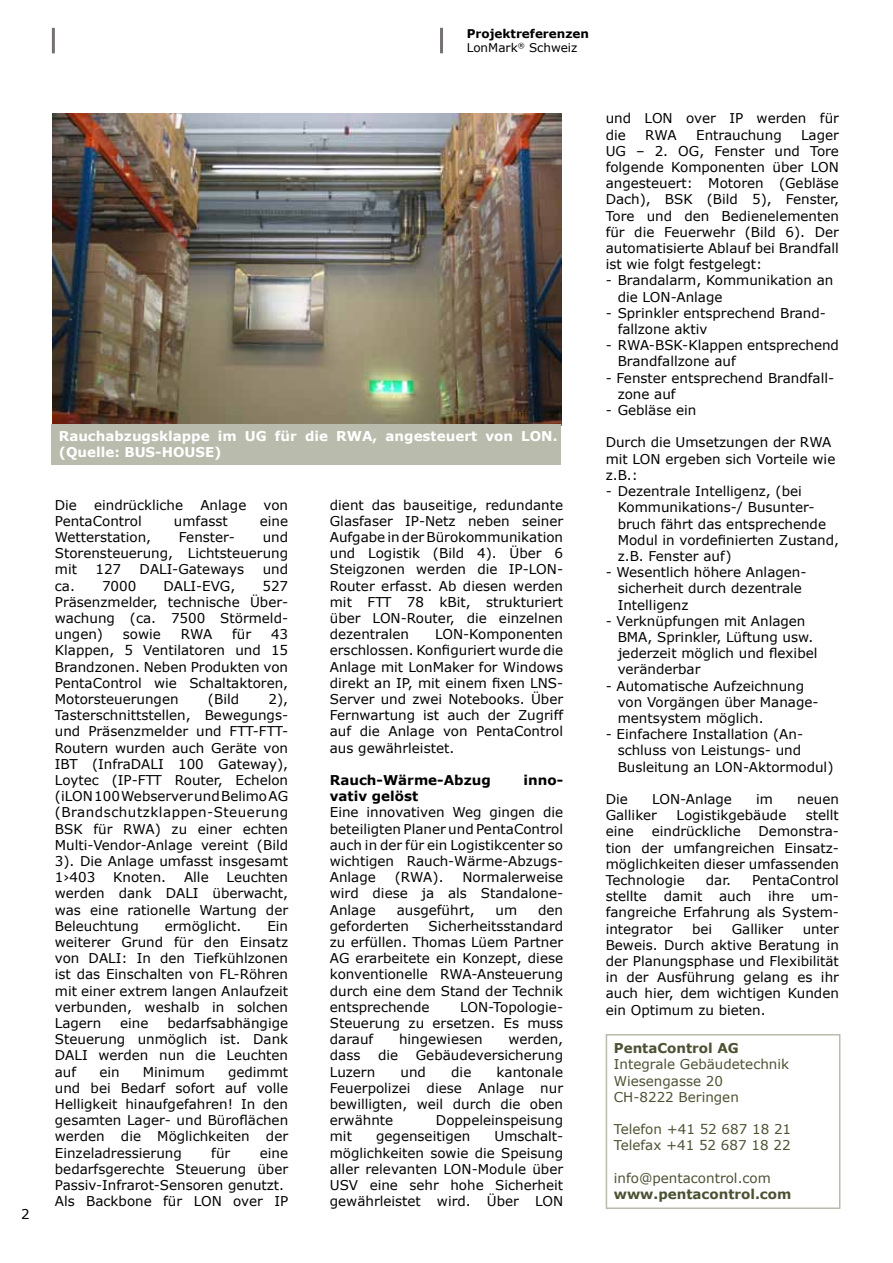
<style>
.page{position:relative;width:893px;height:1263px;background:#fff}
.page>*{position:absolute;margin:0;border:0;box-sizing:border-box;transform-origin:0 0}
.t1{font:13.5px/16.2px "Verdana";color:#000;text-align:justify}
.t2{font:13.5px/16.2px "Verdana";color:#4b5233}
.t3{font:700 13.5px/16.2px "Verdana";color:#fff}
.t4{font:700 13.5px "Verdana";color:#4b5233}
.t5{font:700 13.5px "Verdana";color:#000}
.t6{font:700 12px/14.4px "Verdana";color:#000}
.s1{font-weight:400}
</style>
<div class="page">
<hr style="left:52px;top:28px;width:3px;height:25px;background:#1b1310">
<hr style="left:440px;top:28px;width:3px;height:25px;background:#1b1310">
<div style="left:606px;top:1034px;width:234px;height:175px;border:2px solid #b9bbac"></div>
<img style="left:53px;top:113px;width:508px;height:311px">
<div style="left:52px;top:424px;width:509px;height:41px;background:#b9bbac"></div>
<p class="t1" style="left:21px;top:1206px;width:10px">2</p>
<p class="t6" style="left:467px;top:26px;width:124px">Projektreferenzen<br><span class="s1">LonMark</span><sup>®</sup> <span class="s1">Schweiz</span></p>
<p class="t3" style="left:59px;top:427px;width:500px">Rauchabzugsklappe im UG für die RWA, angesteuert von LON. (Quelle: BUS-HOUSE)</p>
<p class="t1" style="left:55px;top:496px;width:24px">Die</p>
<p class="t1" style="left:94px;top:496px;width:91px">eindrückliche</p>
<p class="t1" style="left:200px;top:496px;width:48px">Anlage</p>
<p class="t1" style="left:264px;top:496px;width:26px">von</p>
<p class="t1" style="left:55px;top:512px;width:88px">PentaControl</p>
<p class="t1" style="left:174px;top:512px;width:55px">umfasst</p>
<p class="t1" style="left:260px;top:512px;width:30px">eine</p>
<p class="t1" style="left:55px;top:528px;width:98px">Wetterstation,</p>
<p class="t1" style="left:179px;top:528px;width:58px">Fenster-</p>
<p class="t1" style="left:55px;top:528px;width:235px;text-indent:208px">und Storensteuerung, Lichtsteuerung mit</p>
<p class="t1" style="left:95px;top:561px;width:27px">127</p>
<p class="t1" style="left:140px;top:561px;width:106px">DALI-Gateways</p>
<p class="t1" style="left:263px;top:561px;width:27px">und</p>
<p class="t1" style="left:55px;top:577px;width:83px">ca. 7000</p>
<p class="t1" style="left:163px;top:577px;width:73px">DALI-EVG,</p>
<p class="t1" style="left:55px;top:577px;width:235px;text-indent:208px">527<br>Präsenzmelder, technische Über&shy;wachung (ca. 7500 Störmeld&shy;ungen)</p>
<p class="t1" style="left:123px;top:626px;width:40px">sowie</p>
<p class="t1" style="left:181px;top:626px;width:33px">RWA</p>
<p class="t1" style="left:232px;top:626px;width:21px">für</p>
<p class="t1" style="left:55px;top:626px;width:235px;text-indent:216px">43<br>Klappen, 5 Ventilatoren und 15<br>Brandzonen. Neben Produkten von PentaControl wie Schaltaktoren, Motorsteuerungen</p>
<p class="t1" style="left:55px;top:690px;width:235px;text-indent:214px">2), Tasterschnittstellen, Bewegungs&shy;und Präsenzmelder und FTT-FTT-Routern wurden auch Geräte von IBT (InfraDALI 100 Gateway), Loytec (IP-FTT Router, Echelon (iLON 100 Webserver und Belimo AG (Brandschutzklappen-Steuerung BSK für RWA) zu einer echten Multi-Vendor-Anlage vereint (Bild 3). Die Anlage umfasst insgesamt 1›403</p>
<p class="t1" style="left:208px;top:690px;width:33px">(Bild</p>
<p class="t1" style="left:55px;top:869px;width:235px;text-indent:172px">Leuchten werden dank DALI überwacht, was eine rationelle Wartung der Beleuchtung</p>
<p class="t1" style="left:113px;top:869px;width:54px">Knoten.</p>
<p class="t1" style="left:184px;top:869px;width:26px">Alle</p>
<p class="t1" style="left:165px;top:917px;width:78px">ermöglicht.</p>
<p class="t1" style="left:55px;top:917px;width:235px;text-indent:213px">Ein weiterer Grund für den Einsatz von DALI: In den Tiefkühlzonen ist das Einschalten von FL-Röhren mit einer extrem langen Anlaufzeit verbunden, weshalb in solchen Lagern</p>
<p class="t1" style="left:55px;top:1014px;width:235px;text-indent:112px">bedarfsabhängige Steuerung unmöglich ist. Dank DALI werden nun die Leuchten auf</p>
<p class="t1" style="left:120px;top:1014px;width:30px">eine</p>
<p class="t1" style="left:55px;top:1063px;width:235px;text-indent:173px">gedimmt und bei Bedarf sofort auf volle Helligkeit hinaufgefahren! In den gesamten Lager- und Büroflächen werden die Möglichkeiten der Einzeladressierung</p>
<p class="t1" style="left:99px;top:1063px;width:22px">ein</p>
<p class="t1" style="left:143px;top:1063px;width:64px">Minimum</p>
<p class="t1" style="left:211px;top:1144px;width:21px">für</p>
<p class="t1" style="left:55px;top:1144px;width:235px;text-align:left;text-indent:205px">eine bedarfsgerechte Steuerung über<br>Passiv-Infrarot-Sensoren genutzt.<br>Als Backbone für LON over IP</p>
<p class="t1" style="left:330px;top:496px;width:235px">dient das bauseitige, redundante Glasfaser IP-Netz neben seiner Aufgabe in der Bürokommunikation und Logistik (Bild 4). Über 6<br>Steigzonen werden die IP-LON-Router erfasst. Ab diesen werden mit FTT 78 kBit, strukturiert über LON-Router, die einzelnen dezentralen</p>
<p class="t1" style="left:330px;top:626px;width:235px;text-indent:105px">LON-Komponenten erschlossen. Konfiguriert wurde die Anlage mit LonMaker for Windows direkt an IP, mit einem fixen LNS-Server und zwei Notebooks. Über Fernwartung ist auch der Zugriff auf die Anlage von PentaControl aus gewährleistet.</p>
<p class="t5" style="left:330px;top:771px;width:162px">Rauch-Wärme-Abzug</p>
<p class="t5" style="left:524px;top:771px;width:41px">inno-</p>
<p class="t5" style="left:330px;top:788px;width:90px">vativ gelöst</p>
<p class="t1" style="left:330px;top:804px;width:235px">Eine innovativen Weg gingen die beteiligten Planer und PentaControl auch in der für ein Logistikcenter so wichtigen Rauch-Wärme-Abzugs-Anlage</p>
<p class="t1" style="left:330px;top:869px;width:235px;text-indent:133px">Normalerweise wird diese ja als Standalone-Anlage</p>
<p class="t1" style="left:395px;top:869px;width:50px">(RWA).</p>
<p class="t1" style="left:397px;top:901px;width:79px">ausgeführt,</p>
<p class="t1" style="left:496px;top:901px;width:23px">um</p>
<p class="t1" style="left:538px;top:901px;width:27px">den</p>
<p class="t1" style="left:330px;top:917px;width:81px">geforderten</p>
<p class="t1" style="left:330px;top:917px;width:235px;text-indent:99px">Sicherheitsstandard zu erfüllen. Thomas Lüem Partner AG erarbeitete ein Konzept, diese konventionelle RWA-Ansteuerung durch eine dem Stand der Technik entsprechende</p>
<p class="t1" style="left:330px;top:998px;width:235px;text-indent:130px">LON-Topologie-Steuerung zu ersetzen. Es muss darauf</p>
<p class="t1" style="left:399px;top:1031px;width:85px">hingewiesen</p>
<p class="t1" style="left:508px;top:1031px;width:56px">werden,</p>
<p class="t1" style="left:330px;top:1047px;width:32px">dass</p>
<p class="t1" style="left:378px;top:1047px;width:22px">die</p>
<p class="t1" style="left:416px;top:1047px;width:149px">Gebäudeversicherung</p>
<p class="t1" style="left:330px;top:1063px;width:47px">Luzern</p>
<p class="t1" style="left:400px;top:1063px;width:27px">und</p>
<p class="t1" style="left:451px;top:1063px;width:22px">die</p>
<p class="t1" style="left:330px;top:1063px;width:235px;text-indent:167px">kantonale Feuerpolizei diese Anlage nur bewilligten, weil durch die oben erwähnte</p>
<p class="t1" style="left:436px;top:1112px;width:129px">Doppeleinspeisung</p>
<p class="t1" style="left:330px;top:1128px;width:235px;text-indent:165px">Umschalt&shy;möglichkeiten sowie die Speisung aller relevanten LON-Module über USV eine sehr hohe Sicherheit gewährleistet wird. Über LON</p>
<p class="t1" style="left:330px;top:1128px;width:24px">mit</p>
<p class="t1" style="left:376px;top:1128px;width:96px">gegenseitigen</p>
<p class="t1" style="left:606px;top:110px;width:235px">und LON over IP werden für die</p>
<p class="t1" style="left:645px;top:126px;width:33px">RWA</p>
<p class="t1" style="left:696px;top:126px;width:87px">Entrauchung</p>
<p class="t1" style="left:606px;top:126px;width:235px;text-indent:195px">Lager UG – 2. OG, Fenster und Tore folgende Komponenten über LON angesteuert: Motoren (Gebläse Dach), BSK (Bild 5), Fenster, Tore und den Bedienelementen für die Feuerwehr (Bild 6). Der automatisierte Ablauf bei Brandfall ist wie folgt festgelegt:</p>
<p class="t1" style="left:618px;top:272px;width:217px;text-indent:-12px">- Brandalarm, Kommunikation an die LON-Anlage</p>
<p class="t1" style="left:618px;top:304px;width:210px;text-indent:-12px">- Sprinkler entsprechend Brand&shy;fallzone aktiv</p>
<p class="t1" style="left:618px;top:337px;width:223px;text-indent:-12px">- RWA-BSK-Klappen entsprechend<br>Brandfallzone auf</p>
<p class="t1" style="left:618px;top:369px;width:218px;text-indent:-12px">- Fenster entsprechend Brandfall&shy;zone auf</p>
<p class="t1" style="left:606px;top:402px;width:92px">- Gebläse ein</p>
<p class="t1" style="left:606px;top:434px;width:231px;text-align:left">Durch die Umsetzungen der RWA mit LON ergeben sich Vorteile wie z.B.:</p>
<p class="t1" style="left:618px;top:483px;width:223px;text-align:left;text-indent:-12px">- Dezentrale Intelligenz, (bei<br>Kommunikations-/ Busunter&shy;bruch fährt das entsprechende<br>Modul in vordefinierten Zustand, z.B. Fenster auf)</p>
<p class="t1" style="left:618px;top:564px;width:190px;text-align:left;text-indent:-12px">- Wesentlich höhere Anlagen&shy;sicherheit durch dezentrale<br>Intelligenz</p>
<p class="t1" style="left:618px;top:612px;width:201px;text-align:left;text-indent:-12px">- Verknüpfungen mit Anlagen<br>BMA, Sprinkler, Lüftung usw. jederzeit möglich und flexibel veränderbar</p>
<p class="t1" style="left:618px;top:677px;width:202px;text-align:left;text-indent:-12px">- Automatische Aufzeichnung von Vorgängen über Manage&shy;mentsystem möglich.</p>
<p class="t1" style="left:618px;top:726px;width:217px;text-align:left;text-indent:-12px">- Einfachere Installation (An&shy;schluss von Leistungs- und<br>Busleitung an LON-Aktormodul)</p>
<p class="t1" style="left:606px;top:790px;width:24px">Die</p>
<p class="t1" style="left:652px;top:790px;width:81px">LON-Anlage</p>
<p class="t1" style="left:756px;top:790px;width:18px">im</p>
<p class="t1" style="left:797px;top:790px;width:43px">neuen</p>
<p class="t1" style="left:606px;top:807px;width:53px">Galliker</p>
<p class="t1" style="left:676px;top:807px;width:111px">Logistikgebäude</p>
<p class="t1" style="left:806px;top:807px;width:35px">stellt</p>
<p class="t1" style="left:606px;top:823px;width:30px">eine</p>
<p class="t1" style="left:652px;top:823px;width:91px">eindrückliche</p>
<p class="t1" style="left:606px;top:823px;width:235px;text-indent:153px">Demonstra&shy;tion der umfangreichen Einsatz&shy;möglichkeiten dieser umfassenden Technologie</p>
<p class="t1" style="left:606px;top:871px;width:235px;text-indent:146px">PentaControl stellte damit auch ihre um&shy;fangreiche Erfahrung als System&shy;integrator</p>
<p class="t1" style="left:706px;top:871px;width:27px">dar.</p>
<p class="t1" style="left:692px;top:920px;width:22px">bei</p>
<p class="t1" style="left:732px;top:920px;width:53px">Galliker</p>
<p class="t1" style="left:606px;top:920px;width:235px;text-indent:197px">unter Beweis. Durch aktive Beratung in der Planungsphase und Flexibilität in der Ausführung gelang es ihr auch hier, dem wichtigen Kunden ein Optimum zu bieten.</p>
<p class="t4" style="left:614px;top:1040px;width:127px">PentaControl AG</p>
<p class="t2" style="left:614px;top:1056px;width:177px">Integrale Gebäudetechnik<br>Wiesengasse 20<br>CH-8222 Beringen</p>
<p class="t2" style="left:614px;top:1121px;width:179px">Telefon +41 52 687 18 21<br>Telefax +41 52 687 18 22</p>
<p class="t2" style="left:614px;top:1169px;width:159px">info@pentacontrol.com</p>
<p class="t4" style="left:614px;top:1185px;width:179px">www.pentacontrol.com</p>
</div>
